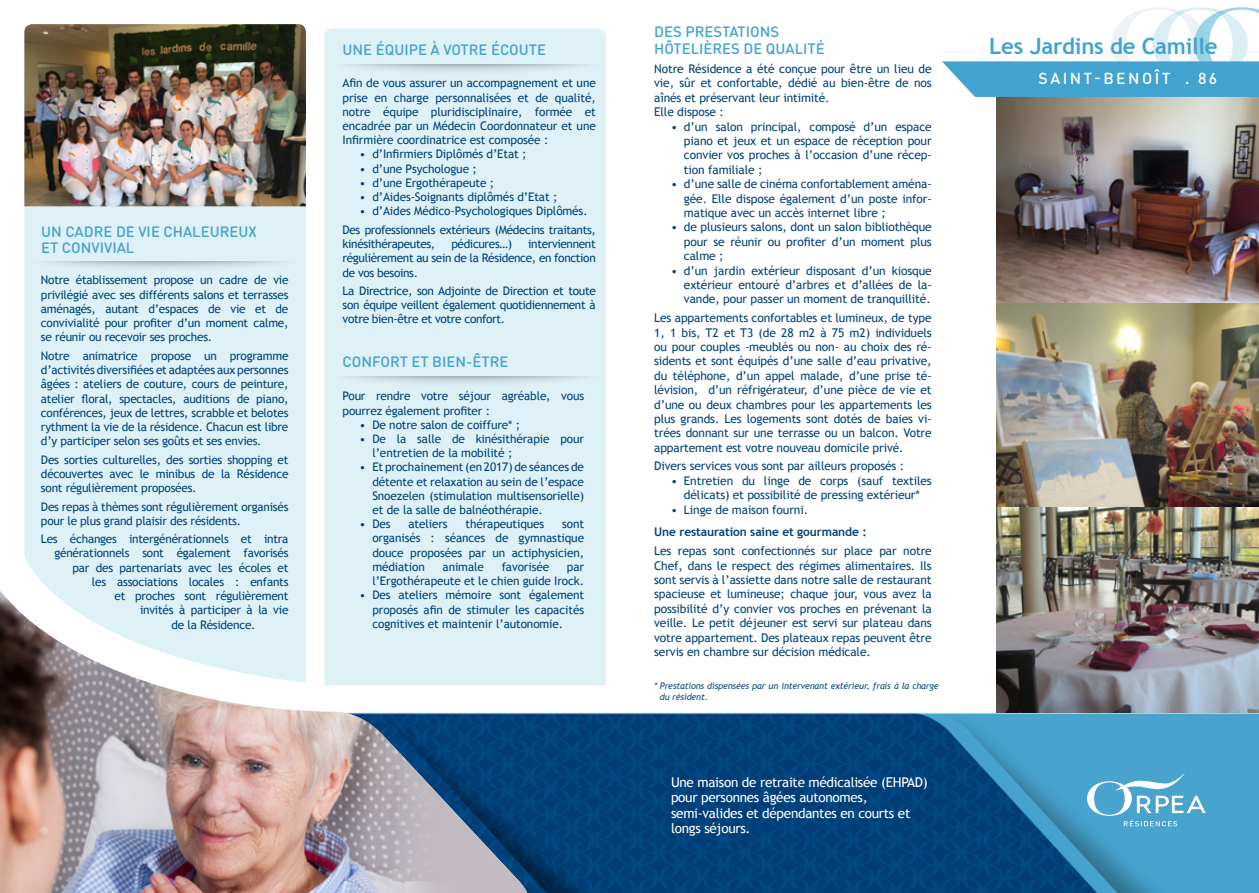
<style>
.page{position:relative;width:1259px;height:893px;background:#fff}
.page>*{position:absolute;margin:0;border:0;box-sizing:border-box;transform-origin:0 0}
.t1{font:700 22.2px "Trebuchet MS";letter-spacing:-.01em;color:#43a3d0}
.t2{font:500 15.75px "DIN Round Pro";letter-spacing:.155em;color:#fff}
.t3{font:500 14.85px/16.5px "DIN Round Pro";color:#43a3d0}
.t4{font:13.5px/15.3px "Trebuchet MS";letter-spacing:-.02em;color:#fff}
.t5{font:12px/14.4px "Trebuchet MS";letter-spacing:-.01em;color:#004279;text-align:justify}
.t6{font:700 12px "Trebuchet MS";letter-spacing:-.01em;color:#004279}
.COURANT{font:11.85px/14.2px "Trebuchet MS";letter-spacing:-.02em;color:#004279;text-align:justify}
.COURANT-2{font:italic 9px/10.5px "Trebuchet MS";letter-spacing:-.015em;color:#0d4881}
</style>
<div class="page">
<img style="left:541px;top:685px;width:718px;height:208px">
<div style="left:324px;top:28px;width:282px;height:657px;background:#def1f7"></div>
<div style="left:24px;top:206px;width:282px;height:368px;background:#def1f7"></div>
<img style="left:24px;top:261px;width:280px;height:13px">
<img style="left:324px;top:64px;width:282px;height:12px">
<img style="left:324px;top:376px;width:282px;height:12px">
<img style="left:996px;top:97px;width:263px;height:616px">
<img style="left:24px;top:24px;width:282px;height:182px">
<svg style="left:36px;top:574px;width:505px;height:319px;background:#b4cedd"></svg>
<img style="left:0;top:591px;width:527px;height:302px">
<svg style="left:942px;top:7px;width:317px;height:90px"></svg>
<svg style="left:1087px;top:773px;width:118px;height:53px;background:#6cb5d8"></svg>
<p class="t3" style="left:41px;top:223px;width:217px">UN CADRE DE VIE CHALEUREUX<br>ET CONVIVIAL</p>
<p class="COURANT" style="left:41px;top:273px;width:249px">Notre établissement propose un cadre de vie privilégié avec ses différents salons et terrasses aménagés, autant d’espaces de vie et de convivialité pour profiter d’un moment calme, se réunir ou recevoir ses proches.</p>
<p class="COURANT" style="left:41px;top:349px;width:249px">Notre animatrice propose un programme d’activités diversifiées et adaptées aux personnes âgées : ateliers de couture, cours de peinture, atelier floral, spectacles, auditions de piano, conférences, jeux de lettres, scrabble et belotes rythment la vie de la résidence. Chacun est libre d’y participer selon ses goûts et ses envies.</p>
<p class="COURANT" style="left:41px;top:452px;width:249px">Des sorties culturelles, des sorties shopping et découvertes avec le minibus de la Résidence sont régulièrement proposées.</p>
<p class="COURANT" style="left:41px;top:499px;width:249px">Des repas à thèmes sont régulièrement organisés pour le plus grand plaisir des résidents.</p>
<p class="COURANT" style="left:41px;top:532px;width:249px">Les échanges intergénérationnels et intra</p>
<p class="COURANT" style="left:54px;top:546px;width:235px">générationnels sont également favorisés</p>
<p class="COURANT" style="left:72px;top:560px;width:217px">par des partenariats avec les écoles et</p>
<p class="COURANT" style="left:92px;top:575px;width:198px">les associations locales : enfants</p>
<p class="COURANT" style="left:114px;top:589px;width:175px">et proches sont régulièrement</p>
<p class="COURANT" style="left:140px;top:603px;width:150px">invités à participer à la vie</p>
<p class="COURANT" style="left:171px;top:617px;width:86px">de la Résidence.</p>
<p class="t3" style="left:343px;top:41px;width:205px">UNE ÉQUIPE À VOTRE ÉCOUTE</p>
<p class="COURANT" style="left:343px;top:76px;width:255px">Afin de vous assurer un accompagnement et une prise en charge personnalisées et de qualité, notre équipe pluridisciplinaire, formée et encadrée par un Médecin Coordonnateur et une Infirmière coordinatrice est composée :</p>
<p class="COURANT" style="left:360px;top:147px;width:168px">• d’Infirmiers Diplômés d’Etat ;</p>
<p class="COURANT" style="left:360px;top:162px;width:119px">• d’une Psychologue ;</p>
<p class="COURANT" style="left:360px;top:176px;width:136px">• d’une Ergothérapeute ;</p>
<p class="COURANT" style="left:360px;top:190px;width:199px">• d’Aides-Soignants diplômés d’Etat ;</p>
<p class="COURANT" style="left:360px;top:204px;width:229px">• d’Aides Médico-Psychologiques Diplômés.</p>
<p class="COURANT" style="left:343px;top:223px;width:255px">Des professionnels extérieurs (Médecins traitants, kinésithérapeutes,</p>
<p class="COURANT" style="left:451px;top:237px;width:62px">pédicures…)</p>
<p class="COURANT" style="left:343px;top:237px;width:255px;text-indent:186px">interviennent régulièrement au sein de la Résidence, en fonction de vos besoins.</p>
<p class="COURANT" style="left:343px;top:284px;width:255px">La Directrice, son Adjointe de Direction et toute son équipe veillent également quotidiennement à votre bien-être et votre confort.</p>
<p class="t3" style="left:343px;top:352px;width:167px">CONFORT ET BIEN-ÊTRE</p>
<p class="COURANT" style="left:343px;top:389px;width:243px">Pour rendre votre séjour agréable, vous pourrez également profiter :</p>
<p class="COURANT" style="left:360px;top:418px;width:162px">• De notre salon de coiffure* ;</p>
<p class="COURANT" style="left:372px;top:432px;width:213px;text-indent:-13px">• De la salle de kinésithérapie pour l’entretien de la mobilité ;</p>
<p class="COURANT" style="left:372px;top:460px;width:213px;text-indent:-13px">• Et prochainement (en 2017) de séances de détente et relaxation au sein de l’espace Snoezelen (stimulation multisensorielle) et de la salle de balnéothérapie.</p>
<p class="COURANT" style="left:360px;top:517px;width:33px">• Des</p>
<p class="COURANT" style="left:408px;top:517px;width:41px">ateliers</p>
<p class="COURANT" style="left:465px;top:517px;width:80px">thérapeutiques</p>
<p class="COURANT" style="left:372px;top:517px;width:213px;text-indent:190px">sont organisés : séances de gymnastique douce proposées par un actiphysicien, médiation</p>
<p class="COURANT" style="left:442px;top:560px;width:43px">animale</p>
<p class="COURANT" style="left:502px;top:560px;width:49px">favorisée</p>
<p class="COURANT" style="left:372px;top:560px;width:213px;text-align:right">par<br>l’Ergothérapeute et le chien guide Irock.</p>
<p class="COURANT" style="left:372px;top:588px;width:213px;text-indent:-13px">• Des ateliers mémoire sont également proposés afin de stimuler les capacités cognitives et maintenir l’autonomie.</p>
<p class="t3" style="left:654px;top:22px;width:172px;line-height:17.9px">DES PRESTATIONS<br>HÔTELIÈRES DE QUALITÉ</p>
<p class="t5" style="left:654px;top:62px;width:279px">Notre Résidence a été conçue pour être un lieu de vie, sûr et confortable, dédié au bien-être de nos aînés et préservant leur intimité.</p>
<p class="t5" style="left:654px;top:105px;width:71px">Elle dispose :</p>
<p class="t5" style="left:684px;top:119px;width:249px;text-indent:-13px">• d’un salon principal, composé d’un espace piano et jeux et un espace de réception pour convier vos proches à l’occasion d’une récep&shy;tion familiale ;</p>
<p class="t5" style="left:684px;top:177px;width:249px;text-indent:-13px">• d’une salle de cinéma confortablement aména&shy;gée. Elle dispose également d’un poste infor&shy;matique avec un accès internet libre ;</p>
<p class="t5" style="left:684px;top:220px;width:249px;text-indent:-13px">• de plusieurs salons, dont un salon bibliothèque pour se réunir ou profiter d’un moment plus calme ;</p>
<p class="t5" style="left:684px;top:263px;width:249px;text-indent:-13px">• d’un jardin extérieur disposant d’un kiosque extérieur entouré d’arbres et d’allées de la&shy;vande, pour passer un moment de tranquillité.</p>
<p class="t5" style="left:654px;top:311px;width:279px;text-align:left">Les appartements confortables et lumineux, de type 1, 1 bis, T2 et T3 (de 28 m2 à 75 m2) individuels ou pour couples -meublés ou non- au choix des ré&shy;sidents et sont équipés d’une salle d’eau privative, du téléphone, d’un appel malade, d’une prise té&shy;lévision, d’un réfrigérateur, d’une pièce de vie et d’une ou deux chambres pour les appartements les plus grands. Les logements sont dotés de baies vi&shy;trées donnant sur une terrasse ou un balcon. Votre appartement est votre nouveau domicile privé.</p>
<p class="t5" style="left:654px;top:459px;width:251px">Divers services vous sont par ailleurs proposés :</p>
<p class="t5" style="left:671px;top:473px;width:262px;text-align:center">• Entretien du linge de corps (sauf textiles délicats) et possibilité de pressing extérieur*</p>
<p class="t5" style="left:671px;top:502px;width:138px">• Linge de maison fourni.</p>
<p class="t6" style="left:654px;top:525px;width:214px">Une restauration saine et gourmande :</p>
<p class="t5" style="left:654px;top:544px;width:279px">Les repas sont confectionnés sur place par notre Chef, dans le respect des régimes alimentaires. Ils sont servis à l’assiette dans notre salle de restaurant spacieuse et lumineuse; chaque jour, vous avez la possibilité d’y convier vos proches en prévenant la veille. Le petit déjeuner est servi sur plateau dans votre appartement. Des plateaux repas peuvent être servis en chambre sur décision médicale.</p>
<p class="COURANT-2" style="left:660px;top:681px;width:280px;text-indent:-6px">* Prestations dispensées par un intervenant extérieur, frais à la charge du résident.</p>
<p class="t4" style="left:671px;top:775px;width:258px">Une maison de retraite médicalisée (EHPAD) pour personnes âgées autonomes, semi-valides et dépendantes en courts et longs séjours.</p>
<p class="t1" style="left:989px;top:32px;width:230px">Les Jardins de Camille</p>
<p class="t2" style="left:1038px;top:67px;width:180px">SAINT-BENOÎT . 86</p>
</div>
